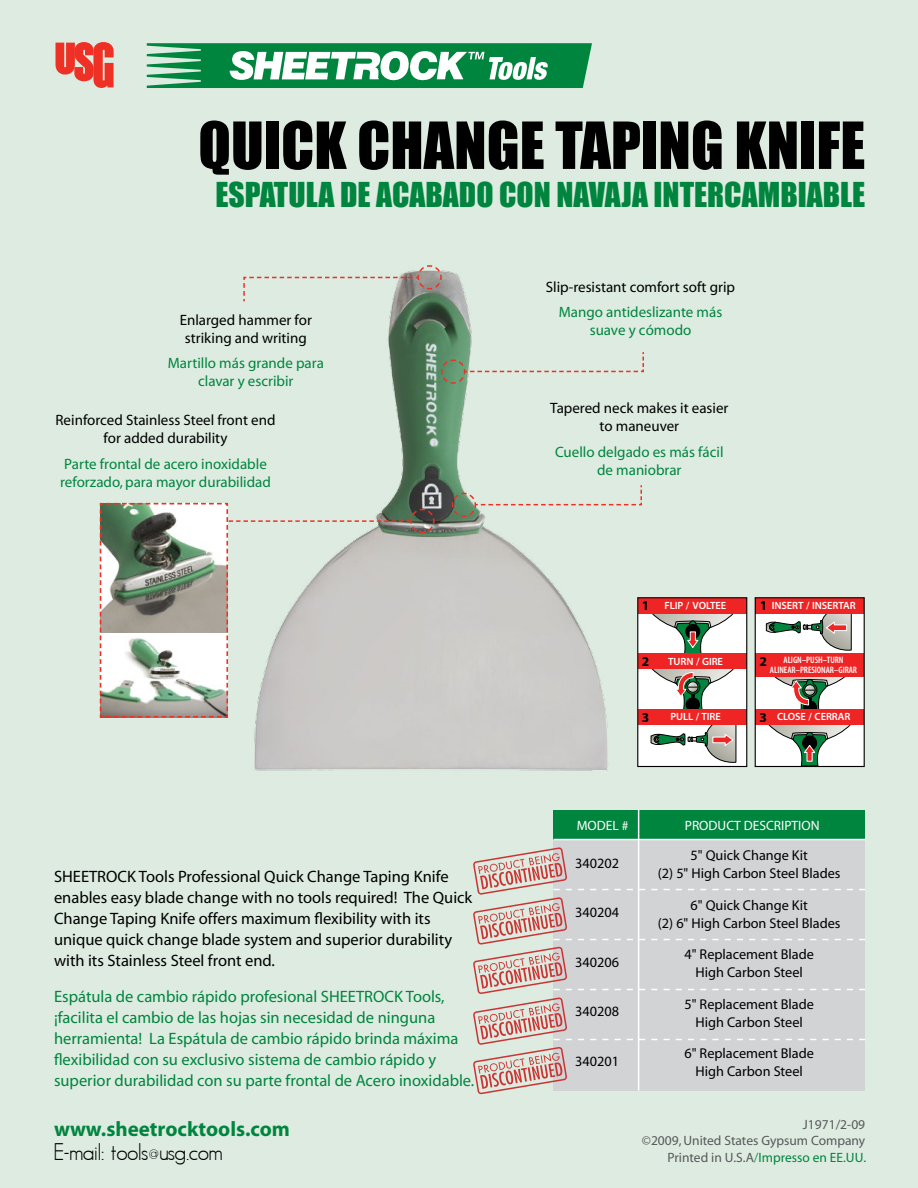
<style>
.page{position:relative;width:918px;height:1188px;background:#ddebe0}
.page>*{position:absolute;margin:0;border:0;box-sizing:border-box;transform-origin:0 0}
.t1{font:60px "Impact";color:#000}
.t2{font:31.5px "Impact";color:#00853f}
.t3{font:24px "MAXIMO";color:#000}
.t4{font:700 21px "Myriad";color:#00853f}
.t5{font:16.5px/21px "Myriad";color:#00853f}
.t6{font:16.5px/21px "Myriad";color:#000}
.t7{font:15px/18px "Myriad";color:#00853f;text-align:center}
.t8{font:15px/18px "Myriad";color:#000;text-align:center}
.t9{font:14.25px/18px "Myriad";color:#000;text-align:center}
.t10{font:13.5px/16.2px "Myriad";color:#58595b;text-align:right}
.t11{font:13.5px "Myriad";color:#fff}
.t12{font:700 13.5px "Myriad Pro";color:#000}
.t13{font:600 10.5px "Myriad Pro";letter-spacing:-.01em;color:#fff}
.t14{font:600 condensed 9.3px/10.2px "Myriad Pro";letter-spacing:-.01em;color:#fff;text-align:center}
.s1{color:#1c9557}
.s2{color:#00853f}
</style>
<div class="page">
<svg style="left:56px;top:42px;width:58px;height:46px"></svg>
<svg style="left:147px;top:43px;width:445px;height:45px"></svg>
<div style="left:554px;top:810px;width:311px;height:30px;background:#00853f"></div>
<div style="left:554px;top:840px;width:311px;height:251px;background:#d1d3d4"></div>
<img style="left:254px;top:270px;width:354px;height:501px">
<hr style="left:638px;top:810px;width:1px;height:281px;background:#fff">
<hr style="left:554px;top:839px;width:311px;height:1px;background:#fff">
<svg style="left:243px;top:265px;width:199px;height:38px"></svg>
<svg style="left:440px;top:351px;width:204px;height:34px"></svg>
<svg style="left:451px;top:484px;width:191px;height:34px"></svg>
<svg style="left:99px;top:502px;width:336px;height:216px"></svg>
<div style="left:638px;top:598px;width:109px;height:168px;background:#fff"></div>
<div style="left:755px;top:598px;width:109px;height:168px;background:#fff"></div>
<svg style="left:640px;top:614px;width:105px;height:96px"></svg>
<svg style="left:651px;top:725px;width:86px;height:38px"></svg>
<svg style="left:757px;top:677px;width:106px;height:88px"></svg>
<div style="left:638px;top:598px;width:109px;height:16px;background:#ee2524"></div>
<div style="left:638px;top:654px;width:109px;height:15px;background:#ee2524"></div>
<div style="left:638px;top:710px;width:109px;height:15px;background:#ee2524"></div>
<div style="left:755px;top:598px;width:109px;height:16px;background:#ee2524"></div>
<div style="left:755px;top:654px;width:109px;height:23px;background:#ee2524"></div>
<div style="left:755px;top:710px;width:109px;height:15px;background:#ee2524"></div>
<div style="left:637px;top:597px;width:110px;height:170px;border:1px solid #000"></div>
<div style="left:755px;top:597px;width:110px;height:170px;border:1px solid #000"></div>
<svg style="left:766px;top:614px;width:86px;height:37px"></svg>
<svg style="left:473px;top:846px;width:392px;height:249px"></svg>
<h1 class="t1" style="left:198px;top:108px;width:669px">QUICK CHANGE TAPING KNIFE</h1>
<h2 class="t2" style="left:215px;top:175px;width:651px">ESPATULA DE ACABADO CON NAVAJA INTERCAMBIABLE</h2>
<p class="t8" style="left:180px;top:311px;width:134px">Enlarged hammer for striking and writing</p>
<p class="t7" style="left:168px;top:355px;width:158px">Martillo más grande para clavar y escribir</p>
<p class="t8" style="left:56px;top:412px;width:222px">Reinforced Stainless Steel front end for added durability</p>
<p class="t7" style="left:60px;top:455px;width:212px;text-align:left">Parte frontal de acero inoxidable reforzado, para mayor durabilidad</p>
<p class="t6" style="left:54px;top:867px;width:420px">SHEETROCK Tools Professional Quick Change Taping Knife enables easy blade change with no tools required! The Quick Change Taping Knife offers maximum flexibility with its unique quick change blade system and superior durability with its Stainless Steel front end.</p>
<p class="t5" style="left:54px;top:987px;width:422px">Espátula de cambio rápido profesional SHEETROCK Tools, ¡facilita el cambio de las hojas sin necesidad de ninguna herramienta! La Espátula de cambio rápido brinda máxima flexibilidad con su exclusivo sistema de cambio rápido y superior durabilidad con su parte frontal de Acero inoxidable.</p>
<p class="t4" style="left:54px;top:1118px;width:237px">www.sheetrocktools.com</p>
<h3 class="t3" style="left:54px;top:1139px;width:170px">E-mail: tools@usg.com</h3>
<p class="t8" style="left:546px;top:278px;width:191px">Slip-resistant comfort soft grip</p>
<p class="t7" style="left:559px;top:304px;width:165px">Mango antideslizante más suave y cómodo</p>
<p class="t8" style="left:550px;top:400px;width:180px">Tapered neck makes it easier to maneuver</p>
<p class="t7" style="left:555px;top:443px;width:170px">Cuello delgado es más fácil de maniobrar</p>
<p class="t12" style="left:642px;top:596px;width:9px">1</p>
<p class="t13" style="left:664px;top:599px;width:63px">FLIP / VOLTEE</p>
<p class="t12" style="left:759px;top:596px;width:9px">1</p>
<p class="t13" style="left:772px;top:599px;width:85px">INSERT / INSERTAR</p>
<p class="t12" style="left:642px;top:652px;width:9px">2</p>
<p class="t13" style="left:668px;top:654px;width:56px">TURN / GIRE</p>
<p class="t14" style="left:770px;top:655px;width:89px">ALIGN–PUSH–TURN<br>ALINEAR–PRESIONAR–GIRAR</p>
<p class="t12" style="left:759px;top:652px;width:9px">2</p>
<p class="t12" style="left:642px;top:708px;width:9px">3</p>
<p class="t13" style="left:670px;top:710px;width:52px">PULL / TIRE</p>
<p class="t12" style="left:759px;top:708px;width:9px">3</p>
<p class="t13" style="left:777px;top:710px;width:75px">CLOSE / CERRAR</p>
<p class="t11" style="left:577px;top:819px;width:53px">MODEL #</p>
<p class="t11" style="left:685px;top:819px;width:136px">PRODUCT DESCRIPTION</p>
<p class="t9" style="left:575px;top:855px;width:45px">340202</p>
<p class="t9" style="left:658px;top:847px;width:184px">5" Quick Change Kit<br>(2) 5" High Carbon Steel Blades</p>
<p class="t9" style="left:575px;top:904px;width:45px">340204</p>
<p class="t9" style="left:658px;top:897px;width:184px">6" Quick Change Kit<br>(2) 6" High Carbon Steel Blades</p>
<p class="t9" style="left:575px;top:954px;width:45px">340206</p>
<p class="t9" style="left:685px;top:946px;width:131px">4" Replacement Blade<br>High Carbon Steel</p>
<p class="t9" style="left:575px;top:1003px;width:45px">340208</p>
<p class="t9" style="left:685px;top:996px;width:131px">5" Replacement Blade<br>High Carbon Steel</p>
<p class="t9" style="left:575px;top:1053px;width:45px">340201</p>
<p class="t9" style="left:685px;top:1045px;width:131px">6" Replacement Blade<br>High Carbon Steel</p>
<p class="t10" style="left:642px;top:1117px;width:226px">J1971/2-09<br>©2009, United States Gypsum Company<br>Printed in U.S.A<span class="s1">/</span><span class="s2">Impresso en EE.UU.</span></p>
</div>
